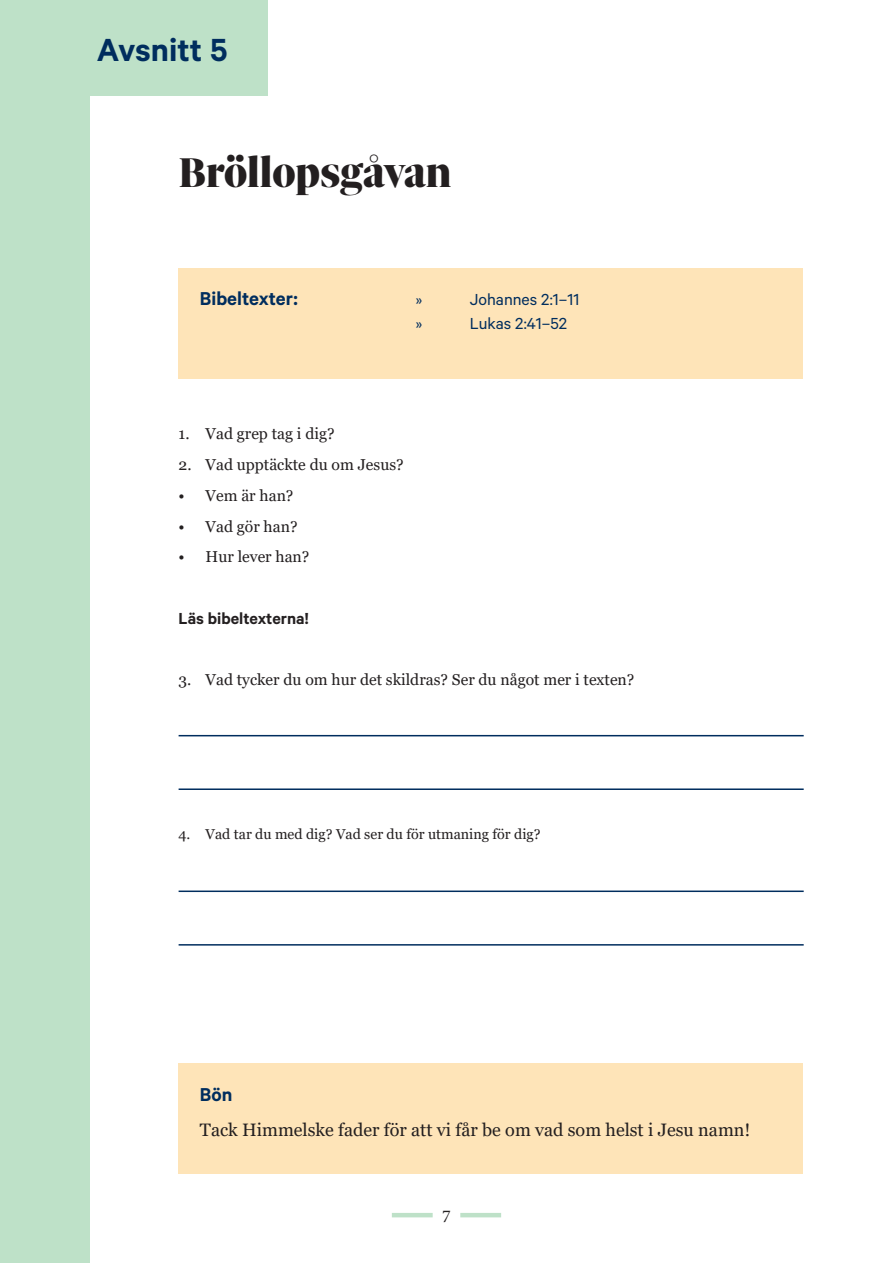
<style>
.page{position:relative;width:893px;height:1263px;background:#fff}
.page>*{position:absolute;margin:0;border:0;box-sizing:border-box;transform-origin:0 0}
.t1{font:900 45px "Sole Serif Big Display";color:#231f20}
.t2{font:600 36px "Calibre";color:#002d5e}
.t3{font:600 21px "Calibre";color:#002d5e}
.t4{font:18px "Georgia";color:#231f20}
.t5{font:18px "Calibre";color:#002d5e}
.t6{font:600 18px "Calibre";color:#231f20}
.t7{font:18px "Minion Pro";color:#231f20}
.t8{font:15.75px "Georgia";color:#231f20}
.t9{font:14.25px "Georgia";color:#231f20}
</style>
<div class="page">
<hr style="left:392px;top:1213px;width:41px;height:4px;background:#bee1c8">
<hr style="left:460px;top:1213px;width:41px;height:4px;background:#bee1c8">
<div style="left:0;top:0;width:89px;height:1263px;background:#bee1c8"></div>
<div style="left:88px;top:0;width:180px;height:96px;background:#bee1c8"></div>
<div style="left:179px;top:268px;width:624px;height:110px;background:#fee4b8"></div>
<hr style="left:179px;top:735px;width:625px;height:1px;background:#002d5e">
<hr style="left:179px;top:890px;width:625px;height:2px;background:#002d5e">
<hr style="left:179px;top:788px;width:625px;height:2px;background:#002d5e">
<hr style="left:179px;top:944px;width:625px;height:1px;background:#002d5e">
<div style="left:179px;top:1063px;width:624px;height:111px;background:#fee4b8"></div>
<h2 class="t2" style="left:97px;top:29px;width:132px">Avsnitt 5</h2>
<h1 class="t1" style="left:179px;top:147px;width:274px">Bröllopsgåvan</h1>
<h3 class="t3" style="left:200px;top:286px;width:99px">Bibeltexter:</h3>
<p class="t5" style="left:416px;top:289px;width:8px">»</p>
<p class="t5" style="left:470px;top:289px;width:111px">Johannes 2:1–11</p>
<p class="t5" style="left:416px;top:313px;width:8px">»</p>
<p class="t5" style="left:470px;top:313px;width:99px">Lukas 2:41–52</p>
<p class="t8" style="left:179px;top:424px;width:157px">1. Vad grep tag i dig?</p>
<p class="t8" style="left:179px;top:455px;width:227px">2. Vad upptäckte du om Jesus?</p>
<p class="t8" style="left:179px;top:486px;width:116px">• Vem är han?</p>
<p class="t8" style="left:179px;top:517px;width:120px">• Vad gör han?</p>
<p class="t8" style="left:179px;top:547px;width:132px">• Hur lever han?</p>
<p class="t6" style="left:179px;top:607px;width:132px">Läs bibeltexterna!</p>
<p class="t8" style="left:179px;top:670px;width:457px">3. Vad tycker du om hur det skildras? Ser du något mer i texten?</p>
<p class="t9" style="left:179px;top:825px;width:363px">4. Vad tar du med dig? Vad ser du för utmaning för dig?</p>
<h3 class="t3" style="left:200px;top:1081px;width:34px">Bön</h3>
<p class="t4" style="left:200px;top:1119px;width:552px">Tack Himmelske fader för att vi får be om vad som helst i Jesu namn!</p>
<p class="t7" style="left:442px;top:1204px;width:10px">7</p>
</div>
